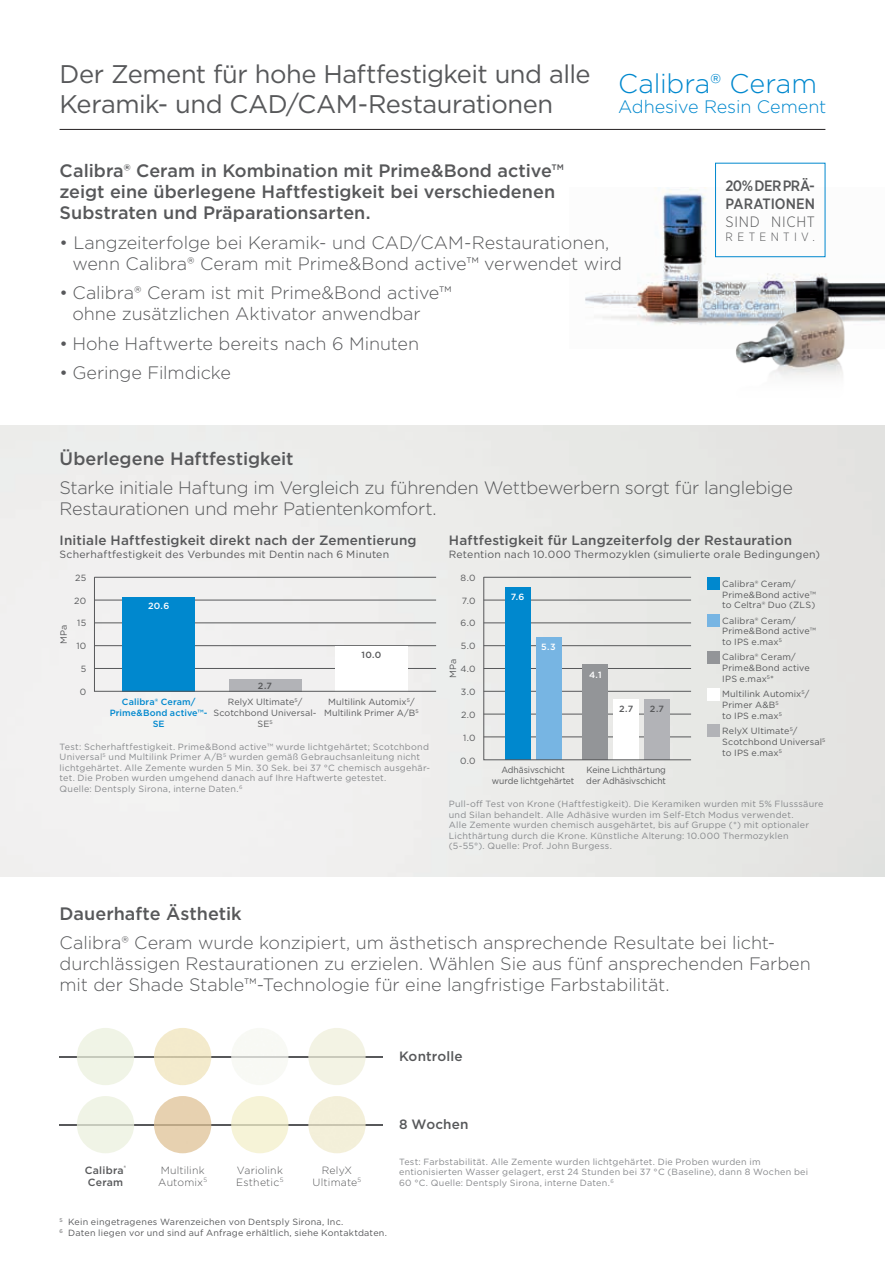
<style>
.page{position:relative;width:885px;height:1263px;background:#fff}
.page>*{position:absolute;margin:0;border:0;box-sizing:border-box;transform-origin:0 0}
.t1{font:300 27px "Gotham";letter-spacing:-.005em;color:#0088ce}
.t2{font:25.5px/30.6px "Gotham";letter-spacing:-.02em;color:#57585a}
.t3{font:300 18px/21px "Gotham";letter-spacing:-.005em;color:#57585a}
.t4{font:500 18px/21px "Gotham";color:#57585a}
.t5{font:300 18px "Gotham";letter-spacing:-.005em;color:#0088ce}
.t6{font:500 15px/18px "Gotham Narrow";letter-spacing:-.015em;color:#57585a}
.t7{font:300 15px "Gotham Narrow";letter-spacing:.05em;color:#57585a}
.t8{font:500 13.5px "Gotham";letter-spacing:.01em;color:#57585a}
.t9{font:300 12px "Gotham Narrow";letter-spacing:.365em;color:#57585a}
.t10{font:10.5px "Gotham";letter-spacing:.02em;color:#57585a}
.t11{font:300 10.5px/12px "Gotham";letter-spacing:.015em;color:#57585a}
.t12{font:500 10.5px/12px "Gotham";letter-spacing:.02em;color:#57585a}
.t13{font:9px/10.5px "Gotham";letter-spacing:.025em;color:#87898c}
.t14{font:9px/10.8px "Gotham";letter-spacing:.015em;color:#57585a}
.t15{font:9px/10.8px "Gotham";letter-spacing:-.005em;color:#57585a;text-align:center;scale:.95 1}
.t16{font:500 9px/10.8px "Gotham";letter-spacing:.015em;color:#0088ce;text-align:center}
.t17{font:500 9px "Gotham";color:#fff}
.t18{font:500 9px "Gotham";color:#57585a}
</style>
<div class="page">
<img style="left:585px;top:187px;width:299px;height:138px">
<hr style="left:60px;top:129px;width:765px;height:1px;background:#231f20">
<hr style="left:60px;top:1124px;width:323px;height:1px;background:#57585a">
<hr style="left:60px;top:1055px;width:323px;height:2px;background:#57585a">
<div style="left:77px;top:1028px;width:57px;height:57px;background:#f0f4e6;border-radius:29px"></div>
<div style="left:77px;top:1096px;width:57px;height:57px;background:#f0f4e6;border-radius:29px"></div>
<div style="left:154px;top:1028px;width:57px;height:57px;background:#f3eacc;border-radius:29px"></div>
<div style="left:231px;top:1028px;width:57px;height:57px;background:#f8f9f4;border-radius:29px"></div>
<div style="left:308px;top:1028px;width:57px;height:57px;background:#f3f3e4;border-radius:29px"></div>
<div style="left:154px;top:1096px;width:57px;height:57px;background:#e7d1b0;border-radius:29px"></div>
<div style="left:231px;top:1096px;width:57px;height:57px;background:#f6f3d7;border-radius:29px"></div>
<div style="left:308px;top:1096px;width:57px;height:57px;background:#f3efd9;border-radius:29px"></div>
<div style="left:707px;top:577px;width:13px;height:13px;background:#0088ce"></div>
<div style="left:707px;top:614px;width:13px;height:13px;background:#77b5e3"></div>
<div style="left:707px;top:724px;width:13px;height:13px;background:#b2b3b7"></div>
<div style="left:707px;top:651px;width:13px;height:13px;background:#939598"></div>
<img style="left:725px;top:289px;width:133px;height:89px">
<div style="left:715px;top:163px;width:110px;height:94px;border:1px solid #0088ce"></div>
<svg style="left:94px;top:577px;width:342px;height:115px"></svg>
<svg style="left:483px;top:577px;width:208px;height:183px;background:#b7cdd8"></svg>
<h2 class="t2" style="left:60px;top:58px;width:532px">Der Zement für hohe Haftfestigkeit und alle<br>Keramik- und CAD/CAM-Restaurationen</h2>
<h1 class="t1" style="left:618px;top:66px;width:200px">Calibra® Ceram</h1>
<h3 class="t5" style="left:618px;top:96px;width:210px">Adhesive Resin Cement</h3>
<h3 class="t4" style="left:60px;top:160px;width:505px">Calibra® Ceram in Kombination mit Prime&amp;Bond active™ zeigt eine überlegene Haftfestigkeit bei verschiedenen<br>Substraten und Präparationsarten.</h3>
<h3 class="t3" style="left:72px;top:231px;width:551px;text-indent:-13px">• Langzeiterfolge bei Keramik- und CAD/CAM-Restaurationen, wenn Calibra® Ceram mit Prime&amp;Bond active™ verwendet wird</h3>
<h3 class="t3" style="left:72px;top:282px;width:380px;text-indent:-13px">• Calibra® Ceram ist mit Prime&amp;Bond active™ ohne zusätzlichen Aktivator anwendbar</h3>
<h3 class="t3" style="left:60px;top:332px;width:361px">• Hohe Haftwerte bereits nach 6 Minuten</h3>
<h3 class="t3" style="left:60px;top:362px;width:173px">• Geringe Filmdicke</h3>
<h3 class="t6" style="left:725px;top:176px;width:91px">20% DER PRÄ-<br>PARATIONEN</h3>
<h3 class="t7" style="left:725px;top:212px;width:91px">SIND NICHT</h3>
<h3 class="t9" style="left:725px;top:230px;width:91px">RETENTIV.</h3>
<h3 class="t4" style="left:60px;top:447px;width:235px">Überlegene Haftfestigkeit</h3>
<h3 class="t3" style="left:60px;top:477px;width:735px">Starke initiale Haftung im Vergleich zu führenden Wettbewerbern sorgt für langlebige<br>Restaurationen und mehr Patientenkomfort.</h3>
<h3 class="t8" style="left:60px;top:532px;width:358px">Initiale Haftfestigkeit direkt nach der Zementierung</h3>
<p class="t10" style="left:60px;top:547px;width:331px">Scherhaftfestigkeit des Verbundes mit Dentin nach 6 Minuten</p>
<h3 class="t8" style="left:449px;top:532px;width:345px">Haftfestigkeit für Langzeiterfolg der Restauration</h3>
<p class="t10" style="left:449px;top:547px;width:372px">Retention nach 10.000 Thermozyklen (simulierte orale Bedingungen)</p>
<p class="t14" style="left:460px;top:572px;width:17px">8.0</p>
<p class="t14" style="left:462px;top:595px;width:15px">7.0</p>
<p class="t14" style="left:460px;top:618px;width:17px">6.0</p>
<p class="t14" style="left:461px;top:640px;width:16px">5.0</p>
<p class="t14" style="left:75px;top:572px;width:13px">25</p>
<p class="t14" style="left:74px;top:595px;width:14px">20</p>
<p class="t14" style="left:77px;top:618px;width:11px">15</p>
<p class="t14" style="left:76px;top:640px;width:12px">10</p>
<p class="t14" style="left:81px;top:663px;width:7px">5</p>
<p class="t14" style="left:80px;top:686px;width:8px">0</p>
<p class="t14" style="left:722px;top:578px;width:95px">Calibra® Ceram/<br>Prime&amp;Bond active™ to Celtra® Duo (ZLS)</p>
<p class="t14" style="left:722px;top:615px;width:95px">Calibra® Ceram/<br>Prime&amp;Bond active™ to IPS e.max<sup>5</sup></p>
<p class="t14" style="left:722px;top:652px;width:89px">Calibra® Ceram/<br>Prime&amp;Bond active<br>IPS e.max<sup>5</sup>*</p>
<p class="t14" style="left:722px;top:688px;width:89px">Multilink Automix<sup>5</sup>/<br>Primer A&amp;B<sup>5<br></sup>to IPS e.max<sup>5</sup></p>
<p class="t14" style="left:722px;top:725px;width:105px">RelyX Ultimate<sup>5</sup>/<br>Scotchbond Universal<sup>5 </sup>to IPS e.max<sup>5</sup></p>
<p class="t17" style="left:511px;top:591px;width:15px">7.6</p>
<p class="t17" style="left:148px;top:600px;width:23px">20.6</p>
<p class="t14" style="left:58px;top:644px;width:21px;rotate:-90deg">MPa</p>
<p class="t17" style="left:541px;top:641px;width:16px">5.3</p>
<p class="t18" style="left:361px;top:649px;width:21px">10.0</p>
<p class="t14" style="left:447px;top:678px;width:21px;rotate:-90deg">MPa</p>
<p class="t14" style="left:460px;top:663px;width:17px">4.0</p>
<p class="t17" style="left:589px;top:668px;width:14px">4.1</p>
<p class="t18" style="left:258px;top:679px;width:16px">2.7</p>
<p class="t14" style="left:461px;top:686px;width:16px">3.0</p>
<p class="t16" style="left:110px;top:696px;width:99px">Calibra® Ceram/<br>Prime&amp;Bond active™-<br>SE</p>
<p class="t14" style="left:213px;top:696px;width:104px;text-align:center">RelyX Ultimate<sup>5</sup>/<br>Scotchbond Universal-<br>SE<sup>5</sup></p>
<p class="t14" style="left:324px;top:696px;width:96px;text-align:center">Multilink Automix<sup>5</sup>/<br>Multilink Primer A/B<sup>5</sup></p>
<p class="t18" style="left:619px;top:703px;width:16px">2.7</p>
<p class="t18" style="left:650px;top:703px;width:16px">2.7</p>
<p class="t14" style="left:461px;top:709px;width:16px">2.0</p>
<p class="t14" style="left:463px;top:732px;width:14px">1.0</p>
<p class="t13" style="left:60px;top:741px;width:372px">Test: Scherhaftfestigkeit. Prime&amp;Bond active™ wurde lichtgehärtet; Scotchbond Universal<sup>5</sup> und Multilink Primer A/B<sup>5</sup> wurden gemäß Gebrauchsanleitung nicht lichtgehärtet. Alle Zemente wurden 5 Min. 30 Sek. bei 37 °C chemisch ausgehär&shy;tet. Die Proben wurden umgehend danach auf Ihre Haftwerte getestet.<br>Quelle: Dentsply Sirona, interne Daten.<sup>6</sup></p>
<p class="t14" style="left:460px;top:755px;width:17px">0.0</p>
<p class="t15" style="left:492px;top:765px;width:88px">Adhäsivschicht wurde lichtgehärtet</p>
<p class="t15" style="left:586px;top:765px;width:85px;text-align:left">Keine Lichthärtung der Adhäsivschicht</p>
<p class="t13" style="left:449px;top:799px;width:376px">Pull-off Test von Krone (Haftfestigkeit). Die Keramiken wurden mit 5% Flusssäure und Silan behandelt. Alle Adhäsive wurden im Self-Etch Modus verwendet.<br>Alle Zemente wurden chemisch ausgehärtet, bis auf Gruppe (*) mit optionaler Lichthärtung durch die Krone. Künstliche Alterung: 10.000 Thermozyklen (5-55°). Quelle: Prof. John Burgess.</p>
<h3 class="t4" style="left:60px;top:903px;width:184px">Dauerhafte Ästhetik</h3>
<p class="t3" style="left:60px;top:932px;width:752px">Calibra® Ceram wurde konzipiert, um ästhetisch ansprechende Resultate bei licht&shy;durchlässigen Restaurationen zu erzielen. Wählen Sie aus fünf ansprechenden Farben mit der Shade Stable™-Technologie für eine langfristige Farbstabilität.</p>
<h3 class="t8" style="left:399px;top:1047px;width:65px">Kontrolle</h3>
<p class="t12" style="left:85px;top:1164px;width:43px">Calibra<sup>®<br></sup>Ceram</p>
<p class="t11" style="left:158px;top:1164px;width:50px">Multilink<br>Automix<sup>5</sup></p>
<p class="t11" style="left:236px;top:1164px;width:49px">Variolink<br>Esthetic<sup>5</sup></p>
<p class="t11" style="left:312px;top:1164px;width:50px;text-align:center">RelyX<br>Ultimate<sup>5</sup></p>
<p class="t14" style="left:60px;top:1217px;width:329px"><sup>5</sup> Kein eingetragenes Warenzeichen von Dentsply Sirona, Inc.<br><sup>6</sup> Daten liegen vor und sind auf Anfrage erhältlich, siehe Kontaktdaten.</p>
<h3 class="t8" style="left:399px;top:1115px;width:71px">8 Wochen</h3>
<p class="t13" style="left:399px;top:1156px;width:410px">Test: Farbstabilität. Alle Zemente wurden lichtgehärtet. Die Proben wurden im entionisierten Wasser gelagert, erst 24 Stunden bei 37 °C (Baseline), dann 8 Wochen bei<br>60 °C. Quelle: Dentsply Sirona, interne Daten.<sup>6</sup></p>
</div>
